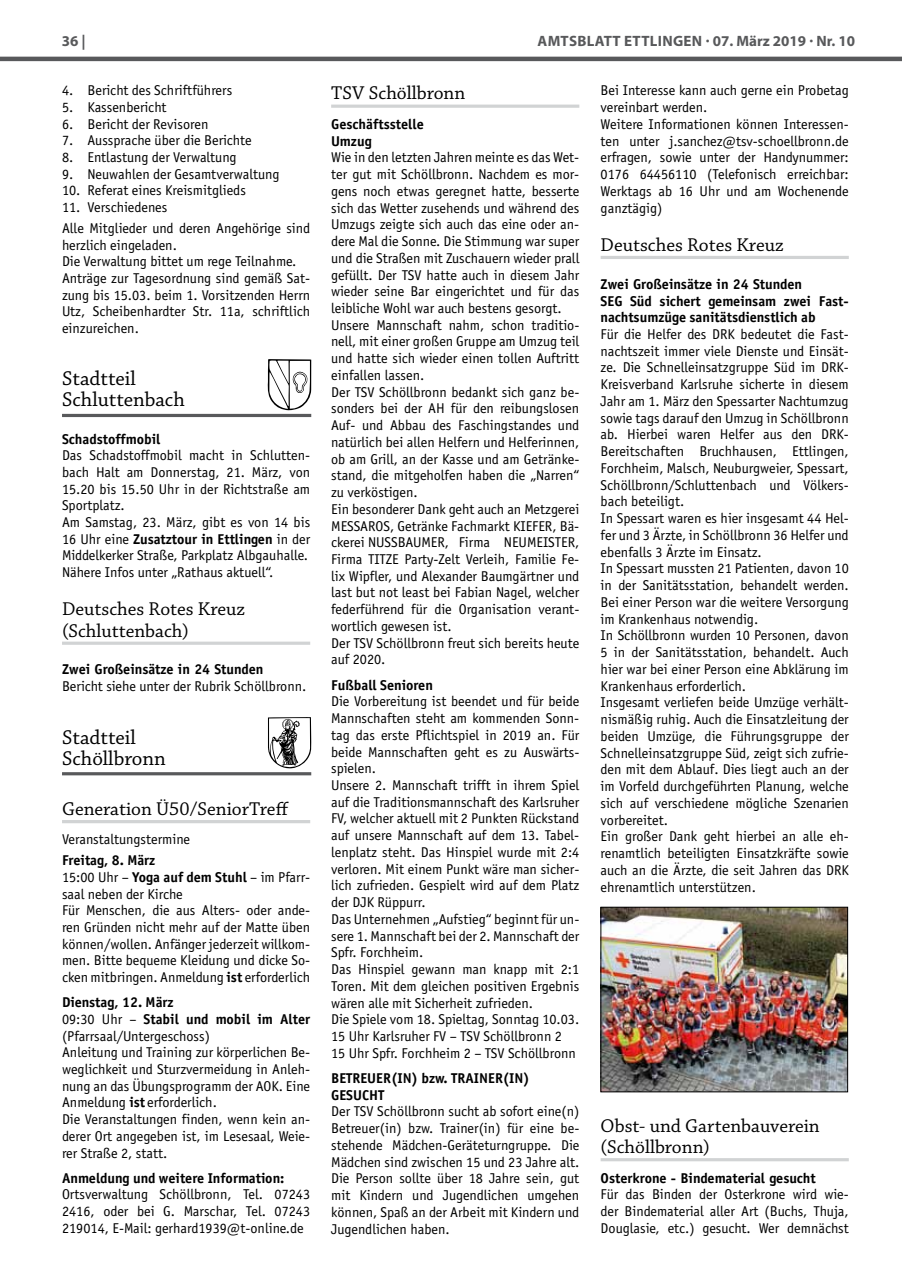
<style>
.page{position:relative;width:902px;height:1280px;background:#fff}
.page>*{position:absolute;margin:0;border:0;box-sizing:border-box;transform-origin:0 0}
.t1{font:21px/21px "Chaparral Pro";color:#000}
.t2{font:19.5px/21.1px "Chaparral Pro";color:#000}
.t3{font:700 15px "Myriad Pro";letter-spacing:.02em;color:#58595b}
.t4{font:14.25px/16.8px "Officina Sans";color:#000}
.t5{font:700 14.25px/16.8px "Officina Sans";color:#000}
.s1{font-weight:700}
</style>
<div class="page">
<hr style="left:0;top:57px;width:901px;height:4px;background:#58595b">
<hr style="left:62px;top:642px;width:248px;height:3px;background:#d1d3d4">
<hr style="left:62px;top:820px;width:248px;height:3px;background:#d1d3d4">
<svg style="left:267px;top:359px;width:44px;height:51px"></svg>
<hr style="left:62px;top:414px;width:249px;height:3px;background:#58595b">
<svg style="left:268px;top:717px;width:43px;height:52px"></svg>
<hr style="left:62px;top:772px;width:249px;height:3px;background:#58595b">
<hr style="left:331px;top:105px;width:248px;height:3px;background:#d1d3d4">
<hr style="left:600px;top:256px;width:248px;height:3px;background:#d1d3d4">
<hr style="left:600px;top:1158px;width:248px;height:3px;background:#d1d3d4">
<img style="left:602px;top:909px;width:243px;height:181px">
<div style="left:600px;top:907px;width:247px;height:185px;border:1px solid #000"></div>
<p class="t3" style="left:62px;top:31px;width:25px">36 |</p>
<p class="t3" style="left:537px;top:31px;width:319px">AMTSBLATT ETTLINGEN · 07. MÄRZ 2019 · NR. 10</p>
<p class="t4" style="left:62px;top:82px;width:172px">4. Bericht des Schriftführers</p>
<p class="t4" style="left:62px;top:99px;width:106px">5. Kassenbericht</p>
<p class="t4" style="left:62px;top:115px;width:148px">6. Bericht der Revisoren</p>
<p class="t4" style="left:62px;top:132px;width:191px">7. Aussprache über die Berichte</p>
<p class="t4" style="left:62px;top:149px;width:176px">8. Entlastung der Verwaltung</p>
<p class="t4" style="left:62px;top:166px;width:219px">9. Neuwahlen der Gesamtverwaltung</p>
<p class="t4" style="left:62px;top:182px;width:185px">10. Referat eines Kreismitglieds</p>
<p class="t4" style="left:62px;top:197px;width:250px;line-height:21px">11. Verschiedenes<br>Alle Mitglieder und deren Angehörige sind</p>
<p class="t4" style="left:62px;top:237px;width:250px">herzlich eingeladen.<br>Die Verwaltung bittet um rege Teilnahme.<br>Anträge zur Tagesordnung sind gemäß Sat&shy;zung bis 15.03. beim 1. Vorsitzenden Herrn Utz, Scheibenhardter Str. 11a, schriftlich einzureichen.</p>
<h1 class="t1" style="left:62px;top:369px;width:124px">Stadtteil<br>Schluttenbach</h1>
<p class="t5" style="left:62px;top:430px;width:100px">Schadstoffmobil</p>
<p class="t4" style="left:62px;top:447px;width:250px">Das Schadstoffmobil macht in Schlutten&shy;bach Halt am Donnerstag, 21. März, von 15.20 bis 15.50 Uhr in der Richtstraße am Sportplatz.<br>Am Samstag, 23. März, gibt es von 14 bis 16 Uhr eine <span class="s1">Zusatztour in Ettlingen</span> in der Middelkerker Straße, Parkplatz Albgauhalle.<br>Nähere Infos unter „Rathaus aktuell“.</p>
<h2 class="t2" style="left:62px;top:599px;width:184px">Deutsches Rotes Kreuz (Schluttenbach)</h2>
<p class="t5" style="left:62px;top:661px;width:203px">Zwei Großeinsätze in 24 Stunden</p>
<p class="t4" style="left:62px;top:678px;width:246px">Bericht siehe unter der Rubrik Schöllbronn.</p>
<h1 class="t1" style="left:62px;top:727px;width:105px">Stadtteil<br>Schöllbronn</h1>
<h2 class="t2" style="left:62px;top:799px;width:228px">Generation Ü50/SeniorTreff</h2>
<p class="t4" style="left:62px;top:831px;width:130px">Veranstaltungstermine</p>
<p class="t4" style="left:62px;top:852px;width:250px"><span class="s1">Freitag, 8. März<br></span>15:00 Uhr – <span class="s1">Yoga auf dem Stuhl</span> – im Pfarr&shy;saal neben der Kirche<br>Für Menschen, die aus Alters- oder ande&shy;ren Gründen nicht mehr auf der Matte üben können/wollen. Anfänger jederzeit willkom&shy;men. Bitte bequeme Kleidung und dicke So&shy;cken mitbringen. Anmeldung <span class="s1">ist</span> erforderlich</p>
<p class="t4" style="left:62px;top:994px;width:250px"><span class="s1">Dienstag, 12. März<br></span>09:30 Uhr – <span class="s1">Stabil und mobil im Alter </span>(Pfarrsaal/Untergeschoss)<br>Anleitung und Training zur körperlichen Be&shy;weglichkeit und Sturzvermeidung in Anleh&shy;nung an das Übungsprogramm der AOK. Eine Anmeldung <span class="s1">ist</span> erforderlich.<br>Die Veranstaltungen finden, wenn kein an&shy;derer Ort angegeben ist, im Lesesaal, Weie&shy;rer Straße 2, statt.</p>
<p class="t5" style="left:62px;top:1169px;width:224px">Anmeldung und weitere Information:</p>
<p class="t4" style="left:62px;top:1186px;width:250px;text-align:justify">Ortsverwaltung Schöllbronn, Tel. 07243<br>2416, oder bei G. Marschar, Tel. 07243<br>219014, E-Mail: gerhard1939@t-online.de</p>
<p class="t4" style="left:600px;top:82px;width:250px">Bei Interesse kann auch gerne ein Probetag vereinbart werden.<br>Weitere Informationen können Interessen&shy;ten unter j.sanchez@tsv-schoellbronn.de erfragen, sowie unter der Handynummer:<br>0176 64456110 (Telefonisch erreichbar:<br>Werktags ab 16 Uhr und am Wochenende ganztägig)</p>
<h2 class="t2" style="left:600px;top:235px;width:184px">Deutsches Rotes Kreuz</h2>
<p class="t5" style="left:600px;top:275px;width:250px">Zwei Großeinsätze in 24 Stunden<br>SEG Süd sichert gemeinsam zwei Fast&shy;nachtsumzüge sanitätsdienstlich ab</p>
<p class="t4" style="left:600px;top:326px;width:250px">Für die Helfer des DRK bedeutet die Fast&shy;nachtszeit immer viele Dienste und Einsät&shy;ze. Die Schnelleinsatzgruppe Süd im DRK-Kreisverband Karlsruhe sicherte in diesem Jahr am 1. März den Spessarter Nachtumzug sowie tags darauf den Umzug in Schöllbronn ab. Hierbei waren Helfer aus den DRK-Bereitschaften Bruchhausen, Ettlingen, Forchheim, Malsch, Neuburgweier, Spessart, Schöllbronn/Schluttenbach und Völkers&shy;bach beteiligt.<br>In Spessart waren es hier insgesamt 44 Hel&shy;fer und 3 Ärzte, in Schöllbronn 36 Helfer und ebenfalls 3 Ärzte im Einsatz.<br>In Spessart mussten 21 Patienten, davon 10 in der Sanitätsstation, behandelt werden.<br>Bei einer Person war die weitere Versorgung im Krankenhaus notwendig.<br>In Schöllbronn wurden 10 Personen, davon 5 in der Sanitätsstation, behandelt. Auch hier war bei einer Person eine Abklärung im Krankenhaus erforderlich.<br>Insgesamt verliefen beide Umzüge verhält&shy;nismäßig ruhig. Auch die Einsatzleitung der beiden Umzüge, die Führungsgruppe der Schnelleinsatzgruppe Süd, zeigt sich zufrie&shy;den mit dem Ablauf. Dies liegt auch an der im Vorfeld durchgeführten Planung, welche sich auf verschiedene mögliche Szenarien vorbereitet.<br>Ein großer Dank geht hierbei an alle eh&shy;renamtlich beteiligten Einsatzkräfte sowie auch an die Ärzte, die seit Jahren das DRK ehrenamtlich unterstützen.</p>
<h2 class="t2" style="left:331px;top:83px;width:136px">TSV Schöllbronn</h2>
<p class="t5" style="left:331px;top:116px;width:94px">Geschäftsstelle<br>Umzug</p>
<p class="t4" style="left:331px;top:149px;width:250px">Wie in den letzten Jahren meinte es das Wet&shy;ter gut mit Schöllbronn. Nachdem es mor&shy;gens noch etwas geregnet hatte, besserte sich das Wetter zusehends und während des Umzugs zeigte sich auch das eine oder an&shy;dere Mal die Sonne. Die Stimmung war super und die Straßen mit Zuschauern wieder prall gefüllt. Der TSV hatte auch in diesem Jahr wieder seine Bar eingerichtet und für das leibliche Wohl war auch bestens gesorgt.<br>Unsere Mannschaft nahm, schon traditio&shy;nell, mit einer großen Gruppe am Umzug teil und hatte sich wieder einen tollen Auftritt einfallen lassen.<br>Der TSV Schöllbronn bedankt sich ganz be&shy;sonders bei der AH für den reibungslosen Auf- und Abbau des Faschingstandes und natürlich bei allen Helfern und Helferinnen, ob am Grill, an der Kasse und am Getränke&shy;stand, die mitgeholfen haben die „Narren“ zu verköstigen.<br>Ein besonderer Dank geht auch an Metzgerei MESSAROS, Getränke Fachmarkt KIEFER, Bä&shy;ckerei NUSSBAUMER, Firma NEUMEISTER, Firma TITZE Party-Zelt Verleih, Familie Fe&shy;lix Wipfler, und Alexander Baumgärtner und last but not least bei Fabian Nagel, welcher federführend für die Organisation verant&shy;wortlich gewesen ist.<br>Der TSV Schöllbronn freut sich bereits heute auf 2020.</p>
<p class="t5" style="left:331px;top:676px;width:103px">Fußball Senioren</p>
<p class="t4" style="left:331px;top:693px;width:250px">Die Vorbereitung ist beendet und für beide Mannschaften steht am kommenden Sonn&shy;tag das erste Pflichtspiel in 2019 an. Für beide Mannschaften geht es zu Auswärts&shy;spielen.<br>Unsere 2. Mannschaft trifft in ihrem Spiel auf die Traditionsmannschaft des Karlsruher FV, welcher aktuell mit 2 Punkten Rückstand auf unsere Mannschaft auf dem 13. Tabel&shy;lenplatz steht. Das Hinspiel wurde mit 2:4 verloren. Mit einem Punkt wäre man sicher&shy;lich zufrieden. Gespielt wird auf dem Platz der DJK Rüppurr.<br>Das Unternehmen „Aufstieg“ beginnt für un&shy;sere 1. Mannschaft bei der 2. Mannschaft der Spfr. Forchheim.<br>Das Hinspiel gewann man knapp mit 2:1<br>Toren. Mit dem gleichen positiven Ergebnis wären alle mit Sicherheit zufrieden.<br>Die Spiele vom 18. Spieltag, Sonntag 10.03.<br>15 Uhr Karlsruher FV – TSV Schöllbronn 2<br>15 Uhr Spfr. Forchheim 2 – TSV Schöllbronn</p>
<p class="t5" style="left:331px;top:1069px;width:200px">BETREUER(IN) bzw. TRAINER(IN)<br>GESUCHT</p>
<p class="t4" style="left:331px;top:1103px;width:250px;text-align:justify">Der TSV Schöllbronn sucht ab sofort eine(n)<br>Betreuer(in) bzw. Trainer(in) für eine be&shy;stehende Mädchen-Geräteturngruppe. Die Mädchen sind zwischen 15 und 23 Jahre alt.<br>Die Person sollte über 18 Jahre sein, gut mit Kindern und Jugendlichen umgehen können, Spaß an der Arbeit mit Kindern und Jugendlichen haben.</p>
<h2 class="t2" style="left:600px;top:1116px;width:221px">Obst- und Gartenbauverein (Schöllbronn)</h2>
<p class="t5" style="left:600px;top:1169px;width:216px">Osterkrone - Bindematerial gesucht</p>
<p class="t4" style="left:600px;top:1186px;width:250px;text-align:justify">Für das Binden der Osterkrone wird wie&shy;der Bindematerial aller Art (Buchs, Thuja, Douglasie, etc.) gesucht. Wer demnächst</p>
</div>
